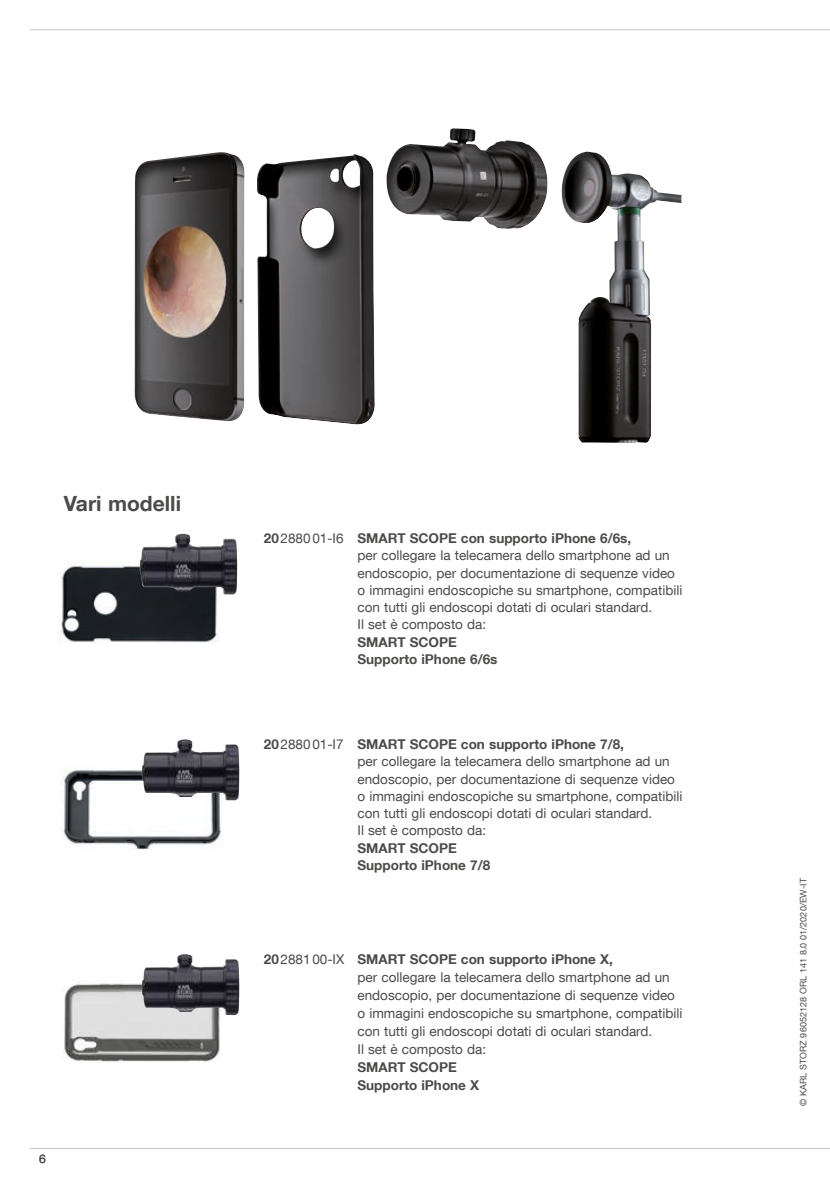
<style>
.page{position:relative;width:830px;height:1191px;background:#fff}
.page>*{position:absolute;margin:0;border:0;box-sizing:border-box;transform-origin:0 0}
.t1{font:700 21px "KS Helvetica Neue";color:#4b4b4a}
.t2{font:13.5px/17.2px "KS Helvetica Neue";color:#4b4b4a}
.t3{font:700 13.5px/17.2px "KS Helvetica Neue";color:#4b4b4a}
.t4{font:12px "KS Helvetica Neue";color:#4b4b4a}
.t5{font:9px "KS Helvetica Neue";letter-spacing:.01em;color:#4b4b4a}
.s1{font-weight:700}
</style>
<div class="page">
<hr style="left:30px;top:29px;width:799px;height:1px;background:#c7c7c6">
<hr style="left:30px;top:1148px;width:799px;height:1px;background:#c7c7c6">
<div style="left:126px;top:106px;width:557px;height:349px;background:#1d1d1b;opacity:.75"></div>
<img style="left:58px;top:561px;width:162px;height:82px">
<img style="left:139px;top:533px;width:99px;height:61px">
<img style="left:61px;top:769px;width:160px;height:80px">
<img style="left:141px;top:739px;width:99px;height:61px">
<img style="left:63px;top:983px;width:157px;height:79px">
<img style="left:141px;top:954px;width:99px;height:61px">
<h1 class="t1" style="left:64px;top:490px;width:119px">Vari modelli</h1>
<p class="t4" style="left:39px;top:1151px;width:8px">6</p>
<p class="t2" style="left:357px;top:529px;width:326px;text-indent:-94px"><span class="s1">20</span>288001-I6 <span class="s1">SMART SCOPE con supporto iPhone 6/6s,<br></span>per collegare la telecamera dello smartphone ad un endoscopio, per documentazione di sequenze video o immagini endoscopiche su smartphone, compatibili con tutti gli endoscopi dotati di oculari standard.<br>Il set è composto da:</p>
<p class="t3" style="left:357px;top:633px;width:141px">SMART SCOPE<br>Supporto iPhone 6/6s</p>
<p class="t2" style="left:357px;top:735px;width:326px;text-indent:-94px"><span class="s1">20</span>288001-I7 <span class="s1">SMART SCOPE con supporto iPhone 7/8,<br></span>per collegare la telecamera dello smartphone ad un endoscopio, per documentazione di sequenze video o immagini endoscopiche su smartphone, compatibili con tutti gli endoscopi dotati di oculari standard.<br>Il set è composto da:</p>
<p class="t3" style="left:357px;top:838px;width:134px">SMART SCOPE<br>Supporto iPhone 7/8</p>
<p class="t2" style="left:357px;top:950px;width:326px;line-height:18px;text-indent:-94px"><span class="s1">20</span>288100-IX <span class="s1">SMART SCOPE con supporto iPhone X,<br></span>per collegare la telecamera dello smartphone ad un endoscopio, per documentazione di sequenze video o immagini endoscopiche su smartphone, compatibili con tutti gli endoscopi dotati di oculari standard.<br>Il set è composto da:</p>
<p class="t3" style="left:357px;top:1058px;width:123px;line-height:18px">SMART SCOPE<br>Supporto iPhone X</p>
<p class="t5" style="left:797px;top:1106px;width:229px;rotate:-90deg">© KARL STORZ 96052128 ORL 141 8.0 01/2020/EW-IT</p>
</div>
